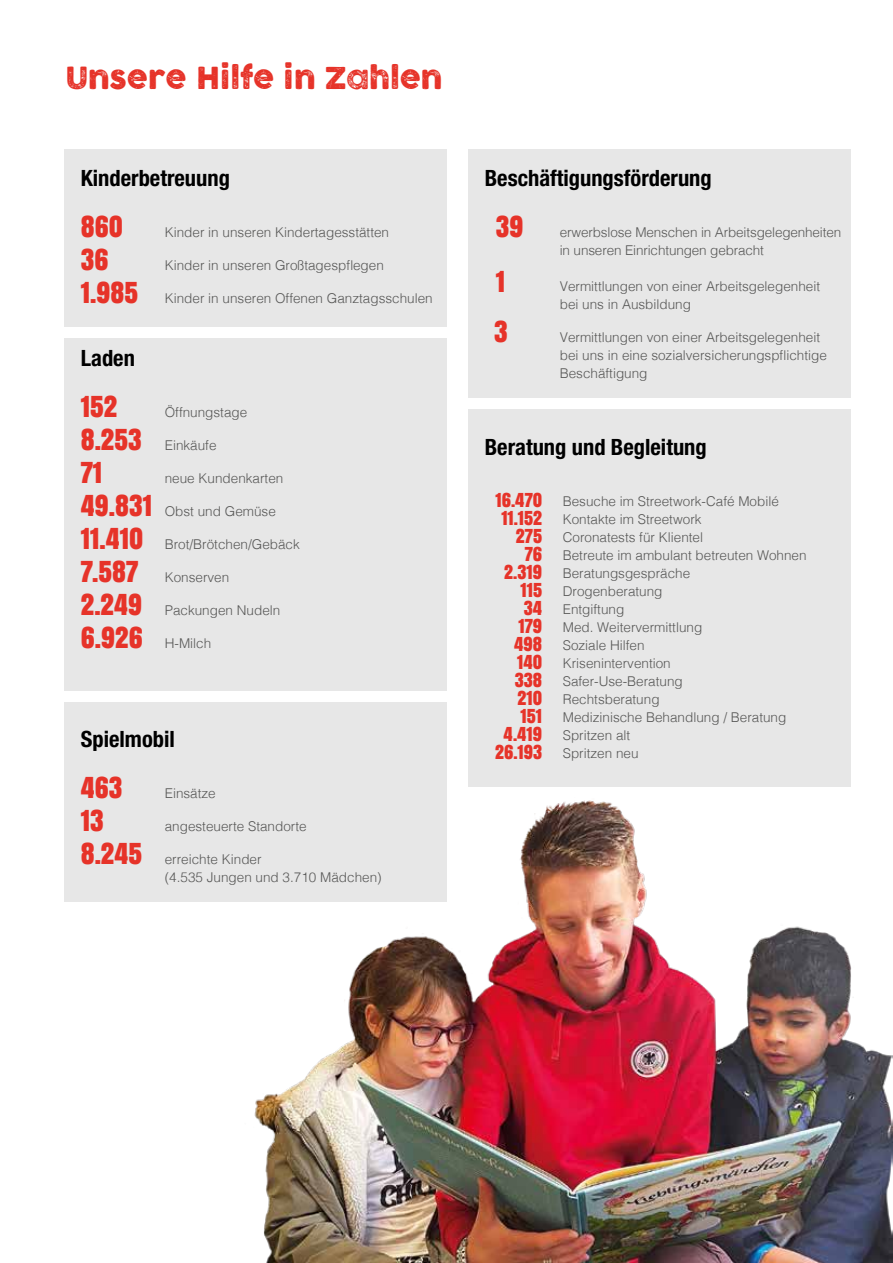
<style>
.page{position:relative;width:893px;height:1263px;background:#fff}
.page>*{position:absolute;margin:0;border:0;box-sizing:border-box;transform-origin:0 0}
.t1{font:30px "COCOGOOSELETTERPRESS";color:#e63329}
.t2{font:27px/55.2px "Anton";color:#e63329}
.t3{font:700 condensed 22.5px "Helvetica Neue LT Pro";color:#000}
.t4{font:18px/18px "Anton";color:#e63329;text-align:right}
.t5{font:300 13.5px/18px "Helvetica";color:#575756}
.s1{font-family:"Anton";font-weight:400;font-size:27px;color:#e63329}
</style>
<div class="page">
<div style="left:64px;top:149px;width:382px;height:752px;background:#e7e7e7"></div>
<div style="left:468px;top:149px;width:382px;height:638px;background:#e7e7e7"></div>
<div style="left:54px;top:327px;width:404px;height:11px;background:#fff"></div>
<div style="left:455px;top:398px;width:404px;height:11px;background:#fff"></div>
<div style="left:54px;top:691px;width:403px;height:11px;background:#fff"></div>
<img style="left:223px;top:797px;width:670px;height:466px">
<h1 class="t1" style="left:65px;top:61px;width:378px">Unsere Hilfe in Zahlen</h1>
<h3 class="t3" style="left:81px;top:165px;width:151px">Kinderbetreuung</h3>
<h2 class="t2" style="left:81px;top:198px;width:44px">860</h2>
<p class="t5" style="left:165px;top:222px;width:226px">Kinder in unseren Kindertagesstätten</p>
<h2 class="t2" style="left:81px;top:231px;width:29px">36</h2>
<p class="t5" style="left:165px;top:255px;width:221px">Kinder in unseren Großtagespflegen</p>
<p class="t5" style="left:81px;top:288px;width:353px"><span class="s1">1.985</span> Kinder in unseren Offenen Ganztagsschulen</p>
<h3 class="t3" style="left:81px;top:345px;width:56px">Laden</h3>
<h2 class="t2" style="left:81px;top:378px;width:38px">152</h2>
<p class="t5" style="left:165px;top:402px;width:84px">Öffnungstage</p>
<p class="t5" style="left:81px;top:435px;width:137px"><span class="s1">8.253</span> Einkäufe</p>
<h2 class="t2" style="left:81px;top:444px;width:23px">71</h2>
<p class="t5" style="left:165px;top:468px;width:120px">neue Kundenkarten</p>
<p class="t5" style="left:81px;top:501px;width:197px"><span class="s1">49.831</span> Obst und Gemüse</p>
<p class="t5" style="left:81px;top:534px;width:221px"><span class="s1">11.410</span> Brot/Brötchen/Gebäck</p>
<p class="t5" style="left:81px;top:567px;width:150px"><span class="s1">7.587</span> Konserven</p>
<p class="t5" style="left:81px;top:600px;width:201px"><span class="s1">2.249</span> Packungen Nudeln</p>
<p class="t5" style="left:81px;top:633px;width:132px"><span class="s1">6.926</span> H-Milch</p>
<h3 class="t3" style="left:81px;top:726px;width:96px">Spielmobil</h3>
<h2 class="t2" style="left:81px;top:759px;width:43px">463</h2>
<p class="t5" style="left:165px;top:783px;width:53px">Einsätze</p>
<h2 class="t2" style="left:81px;top:792px;width:25px">13</h2>
<p class="t5" style="left:165px;top:816px;width:143px">angesteuerte Standorte</p>
<p class="t5" style="left:165px;top:849px;width:218px;text-indent:-84px"><span class="s1">8.245</span> erreichte Kinder<br>(4.535 Jungen und 3.710 Mädchen)</p>
<h3 class="t3" style="left:485px;top:165px;width:228px">Beschäftigungsförderung</h3>
<p class="t5" style="left:560px;top:222px;width:283px">erwerbslose Menschen in Arbeitsgelegenheiten in unseren Einrichtungen gebracht</p>
<p class="t5" style="left:560px;top:276px;width:262px">Vermittlungen von einer Arbeitsgelegenheit bei uns in Ausbildung</p>
<h2 class="t2" style="left:494px;top:303px;width:15px">3</h2>
<h2 class="t2" style="left:496px;top:198px;width:29px">39<br>1</h2>
<p class="t5" style="left:560px;top:327px;width:269px">Vermittlungen von einer Arbeitsgelegenheit bei uns in eine sozialversicherungspflichtige<br>Beschäftigung</p>
<h3 class="t3" style="left:485px;top:433px;width:224px">Beratung und Begleitung</h3>
<p class="t5" style="left:563px;top:491px;width:245px">Besuche im Streetwork-Café Mobilé<br>Kontakte im Streetwork<br>Coronatests für Klientel<br>Betreute im ambulant betreuten Wohnen<br>Beratungsgespräche<br>Drogenberatung<br>Entgiftung<br>Med. Weitervermittlung<br>Soziale Hilfen<br>Krisenintervention<br>Safer-Use-Beratung<br>Rechtsberatung<br>Medizinische Behandlung / Beratung<br>Spritzen alt<br>Spritzen neu</p>
<h3 class="t4" style="left:495px;top:491px;width:49px">16.470<br>11.152<br>275<br>76<br>2.319<br>115<br>34<br>179<br>498<br>140<br>338<br>210<br>151<br>4.419<br>26.193</h3>
</div>
